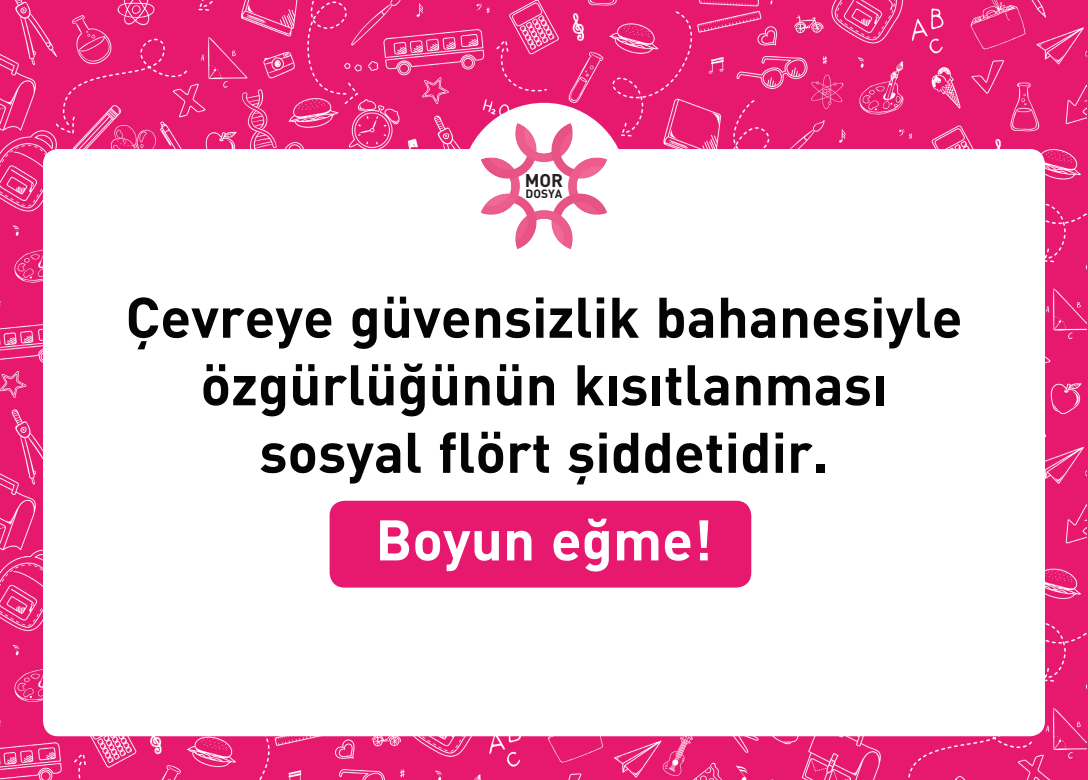
<style>
.page{position:relative;width:1088px;height:780px;background:#fff}
.page>*{position:absolute;margin:0;border:0;box-sizing:border-box;transform-origin:0 0}
.t1{font:700 56.25px/67.5px "DIN";color:#040503;text-align:center}
.t2{font:700 56.25px "DIN";color:#fff}
.t3{font:700 18.25px "DIN";color:#231f20}
.t4{font:700 11.88px "DIN";color:#231f20}
</style>
<div class="page">
<img style="left:0;top:0;width:1086px;height:779px">
<div style="left:43px;top:149px;width:1002px;height:587px;background:#fff;border-radius:15px"></div>
<div style="left:330px;top:500px;width:421px;height:87px;background:#e6196e;border-radius:15px"></div>
<div style="left:461px;top:103px;width:166px;height:166px;background:#fff;border-radius:50%"></div>
<img style="left:469px;top:111px;width:150px;height:138px">
<p class="t3" style="left:525px;top:168px;width:40px">MOR</p>
<p class="t4" style="left:525px;top:186px;width:38px">DOSYA</p>
<p class="t1" style="left:125px;top:281px;width:838px">Çevreye güvensizlik bahanesiyle özgürlüğünün kısıtlanması sosyal flört şiddetidir.</p>
<p class="t2" style="left:375px;top:503px;width:339px">Boyun eğme!</p>
</div>
